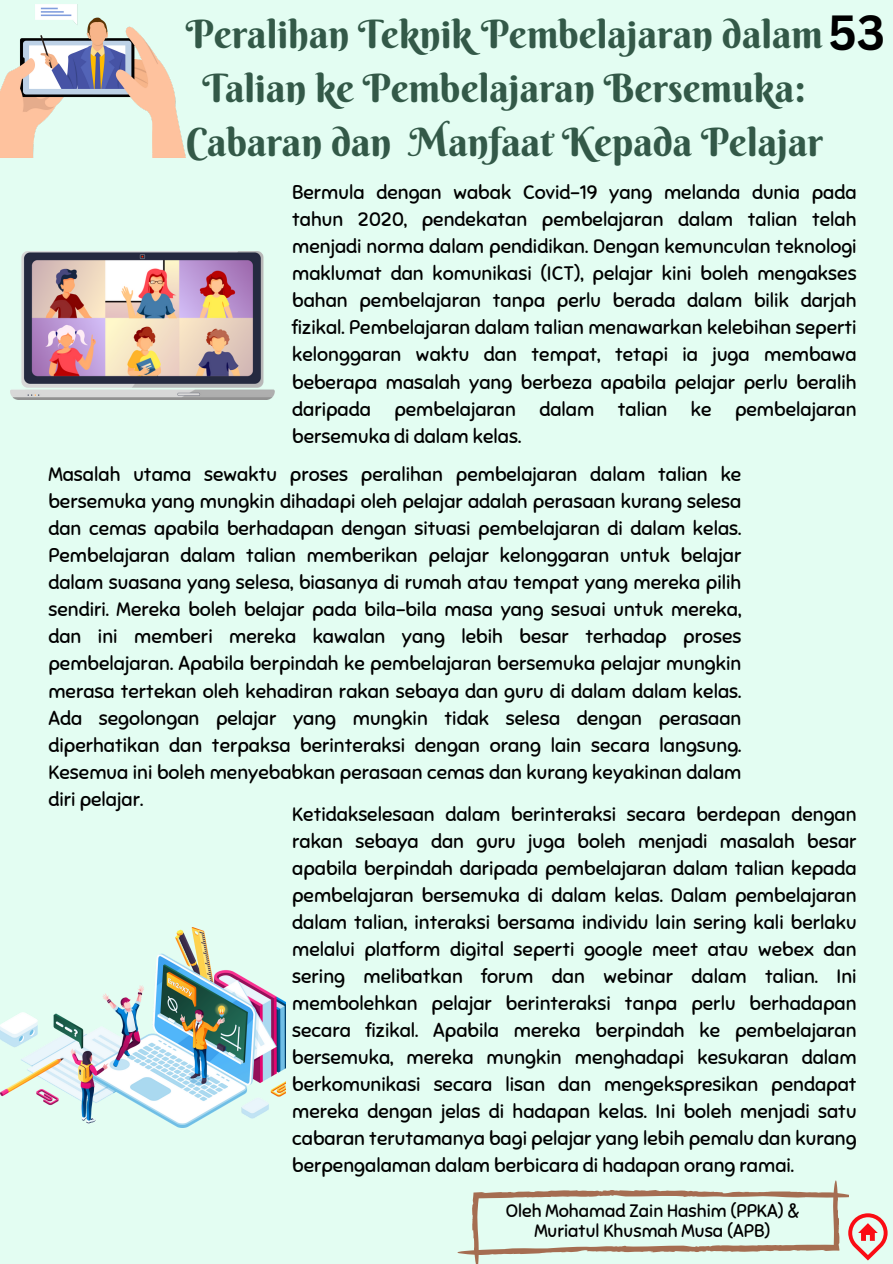
<style>
.page{position:relative;width:893px;height:1264px;background:#fff}
.page>*{position:absolute;margin:0;border:0;box-sizing:border-box;transform-origin:0 0}
.t1{font:700 48px "Canva Sans";color:#000}
.t2{font:39px/54px "Berkshire Swash";color:#335948;text-align:center}
.t3{font:19.5px/27px "Sniglet";color:#000;text-align:justify}
.t4{font:18px "Sniglet";color:#000}
</style>
<div class="page">
<div style="left:0;top:0;width:892px;height:1263px;background:#e3fdf2"></div>
<img style="left:0;top:927px;width:286px;height:200px">
<img style="left:0;top:4px;width:185px;height:153px">
<img style="left:11px;top:252px;width:263px;height:147px">
<svg style="left:457px;top:1180px;width:430px;height:83px"></svg>
<p class="t2" style="left:186px;top:7px;width:638px">Peralihan Teknik Pembelajaran dalam<br>Talian ke Pembelajaran Bersemuka:<br>Cabaran dan Manfaat Kepada Pelajar</p>
<p class="t1" style="left:828px;top:-1px;width:59px">53</p>
<p class="t3" style="left:292px;top:179px;width:566px">Bermula dengan wabak Covid-19 yang melanda dunia pada tahun 2020, pendekatan pembelajaran dalam talian telah menjadi norma dalam pendidikan. Dengan kemunculan teknologi maklumat dan komunikasi (ICT), pelajar kini boleh mengakses bahan pembelajaran tanpa perlu berada dalam bilik darjah fizikal. Pembelajaran dalam talian menawarkan kelebihan seperti kelonggaran waktu dan tempat, tetapi ia juga membawa beberapa masalah yang berbeza apabila pelajar perlu beralih daripada pembelajaran dalam talian ke pembelajaran bersemuka di dalam kelas.</p>
<p class="t3" style="left:48px;top:461px;width:694px">Masalah utama sewaktu proses peralihan pembelajaran dalam talian ke bersemuka yang mungkin dihadapi oleh pelajar adalah perasaan kurang selesa dan cemas apabila berhadapan dengan situasi pembelajaran di dalam kelas.<br>Pembelajaran dalam talian memberikan pelajar kelonggaran untuk belajar dalam suasana yang selesa, biasanya di rumah atau tempat yang mereka pilih sendiri. Mereka boleh belajar pada bila-bila masa yang sesuai untuk mereka, dan ini memberi mereka kawalan yang lebih besar terhadap proses pembelajaran. Apabila berpindah ke pembelajaran bersemuka pelajar mungkin merasa tertekan oleh kehadiran rakan sebaya dan guru di dalam dalam kelas.<br>Ada segolongan pelajar yang mungkin tidak selesa dengan perasaan diperhatikan dan terpaksa berinteraksi dengan orang lain secara langsung.<br>Kesemua ini boleh menyebabkan perasaan cemas dan kurang keyakinan dalam diri pelajar.</p>
<p class="t3" style="left:292px;top:801px;width:566px">Ketidakselesaan dalam berinteraksi secara berdepan dengan rakan sebaya dan guru juga boleh menjadi masalah besar apabila berpindah daripada pembelajaran dalam talian kepada pembelajaran bersemuka di dalam kelas. Dalam pembelajaran dalam talian, interaksi bersama individu lain sering kali berlaku melalui platform digital seperti google meet atau webex dan sering melibatkan forum dan webinar dalam talian. Ini membolehkan pelajar berinteraksi tanpa perlu berhadapan secara fizikal. Apabila mereka berpindah ke pembelajaran bersemuka, mereka mungkin menghadapi kesukaran dalam berkomunikasi secara lisan dan mengekspresikan pendapat mereka dengan jelas di hadapan kelas. Ini boleh menjadi satu cabaran terutamanya bagi pelajar yang lebih pemalu dan kurang berpengalaman dalam berbicara di hadapan orang ramai.</p>
<p class="t4" style="left:505px;top:1200px;width:295px">Oleh Mohamad Zain Hashim (PPKA) &amp;</p>
<p class="t4" style="left:534px;top:1219px;width:237px">Muriatul Khusmah Musa (APB)</p>
</div>
